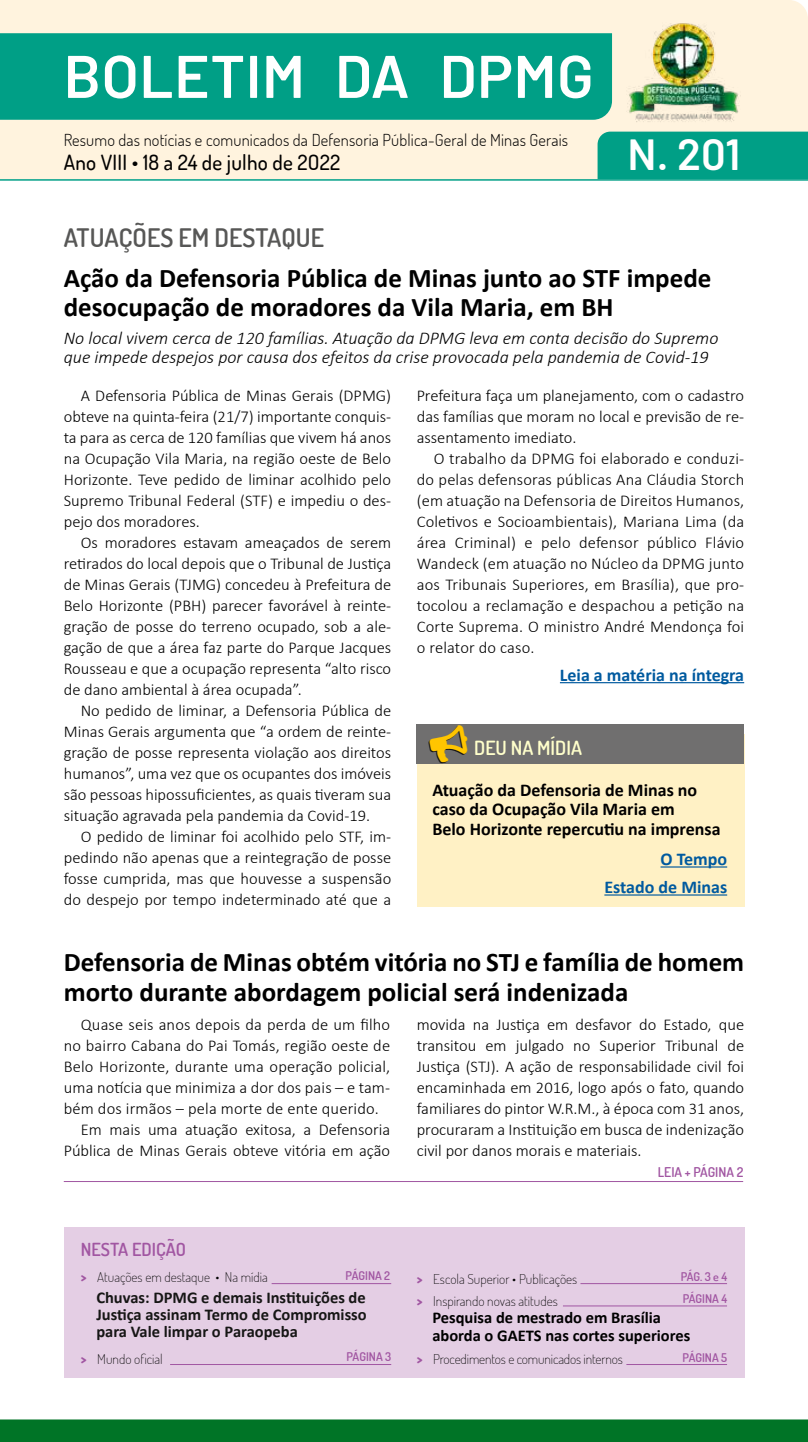
<style>
.page{position:relative;width:808px;height:1442px;background:#fff}
.page>*{position:absolute;margin:0;border:0;box-sizing:border-box;transform-origin:0 0}
.t1{font:600 60px "Barlow";letter-spacing:.01em;color:#fff}
.t2{font:600 43.5px "Barlow";color:#fff}
.t3{font:700 27px/28.5px "Calibri";color:#000}
.t4{font:600 25.5px "Dosis";color:#575756}
.t5{font:500 21px "Dosis";letter-spacing:.01em;color:#000}
.t6{font:600 19.5px "Dosis";color:#ffffcb}
.t7{font:italic 300 18px/19.5px "Calibri";color:#000}
.t8{font:700 18px/19.5px "Calibri";color:#000}
.t9{font:700 18px/28px "Calibri";color:#005a9f;text-align:right}
.t10{font:600 18px "Dosis";color:#a156a2}
.t11{font:300 16.5px/21px "Calibri";color:#000;text-align:justify}
.t12{font:700 16.5px/17.2px "Calibri";color:#161615;text-align:justify}
.t13{font:300 16.5px "Dosis";letter-spacing:.01em;color:#000}
.t14{font:700 16.5px/17.2px "Calibri";color:#000}
.t15{font:200 13.5px/22.5px "Dosis";color:#000}
.t16{font:600 13.5px "Dosis";color:#a156a2}
.t17{font:600 12px "Dosis";color:#a156a2}
.s1{font-weight:800;color:#a156a2}
</style>
<div class="page">
<div style="left:0;top:1419px;width:808px;height:22px;background:#007426"></div>
<div style="left:0;top:0;width:808px;height:179px;background:#fff3de"></div>
<img style="left:626px;top:13px;width:114px;height:114px">
<div style="left:0;top:33px;width:612px;height:87px;background:#009f86"></div>
<div style="left:64px;top:1227px;width:680px;height:151px;background:#e4cee4"></div>
<hr style="left:580px;top:1283px;width:147px;height:1px;background:#a156a2">
<hr style="left:0;top:179px;width:808px;height:2px;background:#009f86">
<hr style="left:272px;top:1283px;width:119px;height:1px;background:#a156a2">
<hr style="left:563px;top:1305px;width:164px;height:1px;background:#a156a2">
<hr style="left:64px;top:1181px;width:679px;height:1px;background:#a156a2">
<div style="left:597px;top:132px;width:211px;height:47px;background:#009f86"></div>
<hr style="left:560px;top:682px;width:184px;height:1px;background:#005a9f">
<div style="left:417px;top:735px;width:327px;height:172px;background:#fff1c5"></div>
<div style="left:417px;top:724px;width:327px;height:40px;background:#706f6f"></div>
<hr style="left:660px;top:866px;width:67px;height:1px;background:#005a9f">
<hr style="left:604px;top:894px;width:123px;height:1px;background:#005a9f">
<hr style="left:170px;top:1364px;width:221px;height:1px;background:#a156a2">
<hr style="left:626px;top:1364px;width:101px;height:1px;background:#a156a2">
<h1 class="t1" style="left:64px;top:32px;width:532px">BOLETIM DA DPMG</h1>
<p class="t13" style="left:64px;top:129px;width:506px">Resumo das notícias e comunicados da Defensoria Pública-Geral de Minas Gerais</p>
<p class="t5" style="left:64px;top:148px;width:278px">Ano VIII • 18 a 24 de julho de 2O22</p>
<h3 class="t4" style="left:64px;top:221px;width:262px">ATUAÇÕES EM DESTAQUE</h3>
<h2 class="t2" style="left:627px;top:122px;width:114px">N. 201</h2>
<h3 class="t3" style="left:64px;top:264px;width:649px">Ação da Defensoria Pública de Minas junto ao STF impede desocupação de moradores da Vila Maria, em BH</h3>
<p class="t7" style="left:64px;top:328px;width:656px">No local vivem cerca de 120 famílias. Atuação da DPMG leva em conta decisão do Supremo que impede despejos por causa dos efeitos da crise provocada pela pandemia de Covid-19</p>
<p class="t11" style="left:417px;top:384px;width:329px">Prefeitura faça um planejamento, com o cadastro das famílias que moram no local e previsão de re&shy;assentamento imediato.</p>
<p class="t11" style="left:417px;top:447px;width:329px;text-indent:17px">O trabalho da DPMG foi elaborado e conduzi&shy;do pelas defensoras públicas Ana Cláudia Storch (em atuação na Defensoria de Direitos Humanos, Coletivos e Socioambientais), Mariana Lima (da área Criminal) e pelo defensor público Flávio Wandeck (em atuação no Núcleo da DPMG junto aos Tribunais Superiores, em Brasília), que pro&shy;tocolou a reclamação e despachou a petição na Corte Suprema. O ministro André Mendonça foi o relator do caso.</p>
<p class="t9" style="left:560px;top:660px;width:186px">Leia a matéria na íntegra</p>
<p class="t11" style="left:64px;top:384px;width:329px;text-indent:17px">A Defensoria Pública de Minas Gerais (DPMG) obteve na quinta-feira (21/7) importante conquis&shy;ta para as cerca de 120 famílias que vivem há anos na Ocupação Vila Maria, na região oeste de Belo Horizonte. Teve pedido de liminar acolhido pelo Supremo Tribunal Federal (STF) e impediu o des&shy;pejo dos moradores.</p>
<p class="t11" style="left:64px;top:531px;width:329px;text-indent:17px">Os moradores estavam ameaçados de serem retirados do local depois que o Tribunal de Justiça de Minas Gerais (TJMG) concedeu à Prefeitura de Belo Horizonte (PBH) parecer favorável à reinte&shy;gração de posse do terreno ocupado, sob a ale&shy;gação de que a área faz parte do Parque Jacques Rousseau e que a ocupação representa “alto risco de dano ambiental à área ocupada”.</p>
<p class="t11" style="left:64px;top:699px;width:329px;text-indent:17px">No pedido de liminar, a Defensoria Pública de Minas Gerais argumenta que “a ordem de reinte&shy;gração de posse representa violação aos direitos humanos”, uma vez que os ocupantes dos imóveis são pessoas hipossuficientes, as quais tiveram sua situação agravada pela pandemia da Covid-19.</p>
<p class="t11" style="left:64px;top:825px;width:329px;text-indent:17px">O pedido de liminar foi acolhido pelo STF, im&shy;pedindo não apenas que a reintegração de posse fosse cumprida, mas que houvesse a suspensão do despejo por tempo indeterminado até que a</p>
<p class="t6" style="left:474px;top:735px;width:109px">DEU NA MÍDIA</p>
<p class="t8" style="left:432px;top:780px;width:290px">Atuação da Defensoria de Minas no caso da Ocupação Vila Maria em<br>Belo Horizonte repercutiu na imprensa</p>
<p class="t9" style="left:604px;top:844px;width:124px">O Tempo<br>Estado de Minas</p>
<h3 class="t3" style="left:64px;top:946px;width:682px;line-height:30px">Defensoria de Minas obtém vitória no STJ e família de homem morto durante abordagem policial será indenizada</h3>
<p class="t11" style="left:417px;top:1014px;width:329px">movida na Justiça em desfavor do Estado, que transitou em julgado no Superior Tribunal de Justiça (STJ). A ação de responsabilidade civil foi encaminhada em 2016, logo após o fato, quando familiares do pintor W.R.M., à época com 31 anos, procuraram a Instituição em busca de indenização civil por danos morais e materiais.</p>
<p class="t11" style="left:81px;top:1014px;width:311px">Quase seis anos depois da perda de um filho</p>
<p class="t11" style="left:64px;top:1035px;width:328px">no bairro Cabana do Pai Tomás, região oeste de</p>
<p class="t11" style="left:64px;top:1056px;width:328px">Belo Horizonte, durante uma operação policial,</p>
<p class="t11" style="left:64px;top:1077px;width:328px">uma notícia que minimiza a dor dos pais – e tam-</p>
<p class="t11" style="left:64px;top:1098px;width:317px">bém dos irmãos – pela morte de ente querido.</p>
<p class="t11" style="left:81px;top:1119px;width:311px">Em mais uma atuação exitosa, a Defensoria</p>
<p class="t11" style="left:64px;top:1140px;width:328px">Pública de Minas Gerais obteve vitória em ação</p>
<p class="t16" style="left:658px;top:1163px;width:87px">LEIA + PÁGINA 2</p>
<p class="t10" style="left:81px;top:1238px;width:107px">NESTA EDIÇÃO</p>
<p class="t15" style="left:81px;top:1265px;width:189px"><span class="s1">&gt;</span> Atuações em destaque • Na mídia</p>
<p class="t17" style="left:681px;top:1268px;width:48px">PÁG. 3 e 4</p>
<p class="t17" style="left:346px;top:1267px;width:46px">PÁGINA 2</p>
<p class="t15" style="left:417px;top:1266px;width:162px"><span class="s1">&gt;</span> Escola Superior • Publicações <span class="s1">&gt;</span> Inspirando novas atitudes</p>
<p class="t12" style="left:96px;top:1288px;width:272px">Chuvas: DPMG e demais Instituições de Justiça assinam Termo de Compromisso para Vale limpar o Paraopeba</p>
<p class="t17" style="left:683px;top:1291px;width:46px">PÁGINA 4</p>
<p class="t14" style="left:432px;top:1309px;width:260px">Pesquisa de mestrado em Brasília aborda o GAETS nas cortes superiores</p>
<p class="t15" style="left:81px;top:1347px;width:83px"><span class="s1">&gt;</span> Mundo oficial</p>
<p class="t17" style="left:346px;top:1348px;width:46px">PÁGINA 3</p>
<p class="t17" style="left:683px;top:1349px;width:46px">PÁGINA 5</p>
<p class="t15" style="left:417px;top:1347px;width:208px"><span class="s1">&gt;</span> Procedimentos e comunicados internos</p>
</div>
